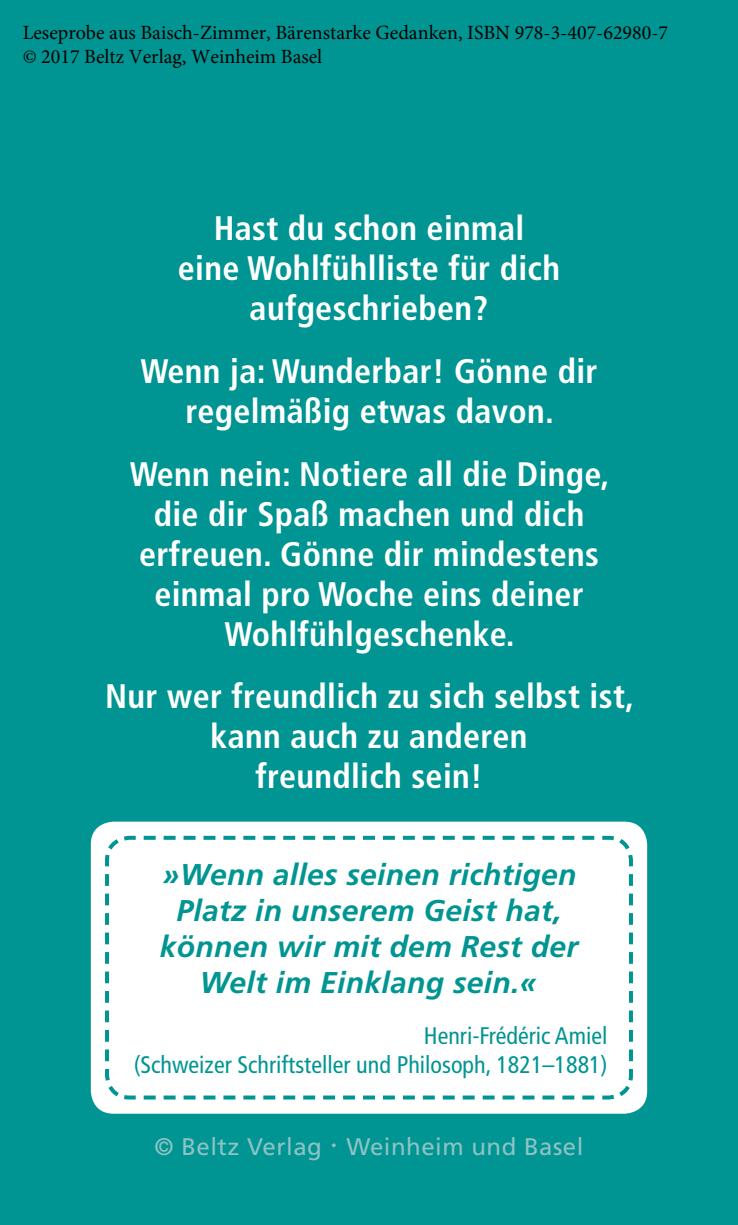
<style>
.page{position:relative;width:738px;height:1225px;background:#fff}
.page>*{position:absolute;margin:0;border:0;box-sizing:border-box;transform-origin:0 0}
.t1{font:700 condensed 34px/40px "Frutiger";letter-spacing:.01em;color:#fff;text-align:center}
.t2{font:italic 700 30px/36px "Frutiger";letter-spacing:.01em;color:#009592;text-align:center}
.t3{font:condensed 24px/28.8px "Frutiger";color:#009592;text-align:right}
.t4{font:24px "Frutiger";letter-spacing:.02em;color:#8dc3c5}
.t5{font:20px/24px "Minion Pro";color:#000}
.s1{font-size:32px}
</style>
<div class="page">
<div style="left:0;top:0;width:737px;height:1224px;background:#009592"></div>
<div style="left:91px;top:821px;width:555px;height:292px;background:#fff;border-radius:23px"></div>
<svg style="left:105px;top:835px;width:528px;height:265px"></svg>
<p class="t5" style="left:23px;top:20px;width:646px">Leseprobe aus Baisch-Zimmer, Bärenstarke Gedanken, ISBN 978-3-407-62980-7 © 2017 Beltz Verlag, Weinheim Basel</p>
<p class="t1" style="left:178px;top:209px;width:383px">Hast du schon einmal<br>eine Wohlfühlliste für dich aufgeschrieben?</p>
<p class="t1" style="left:140px;top:351px;width:458px">Wenn ja: Wunderbar! Gönne dir regelmäßig etwas davon.</p>
<p class="t1" style="left:130px;top:454px;width:481px">Wenn nein: Notiere all die Dinge, die dir Spaß machen und dich erfreuen. Gönne dir mindestens einmal pro Woche eins deiner<br>Wohlfühlgeschenke.</p>
<p class="t1" style="left:105px;top:676px;width:530px">Nur wer freundlich zu sich selbst ist, kann auch zu anderen<br>freundlich sein!</p>
<p class="t2" style="left:160px;top:856px;width:419px">»Wenn alles seinen richtigen<br>Platz in unserem Geist hat, können wir mit dem Rest der<br>Welt im Einklang sein.«</p>
<p class="t3" style="left:134px;top:1021px;width:474px">Henri-Frédéric Amiel<br>(Schweizer Schriftsteller und Philosoph, 1821–1881)</p>
<p class="t4" style="left:154px;top:1133px;width:430px">© Beltz Verlag <span class="s1">·</span> Weinheim und Basel</p>
</div>
